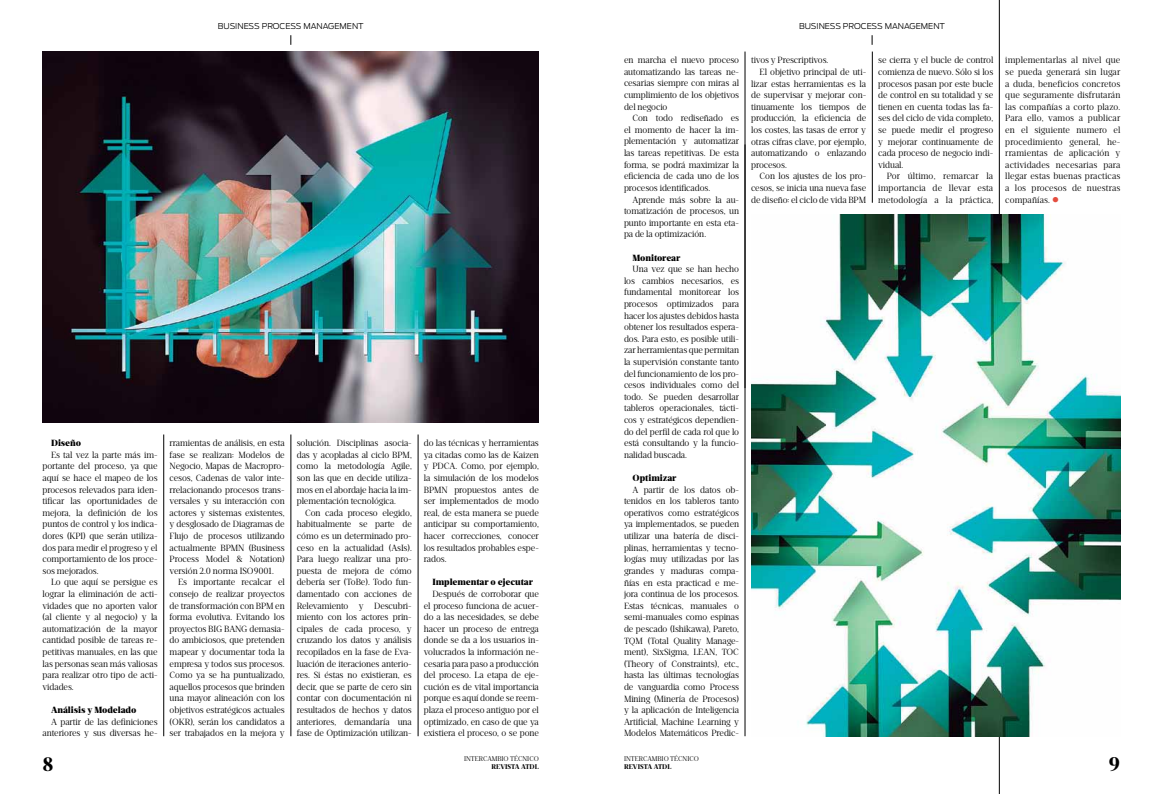
<style>
.page{position:relative;width:1163px;height:794px;background:#fff}
.page>*{position:absolute;margin:0;border:0;box-sizing:border-box;transform-origin:0 0}
.t1{font:700 20px "Ardina Text";color:#000}
.t2{font:9.2px/11.6px "Ardina Text";letter-spacing:-.005em;color:#000;text-align:justify}
.t3{font:900 9.2px "Ardina Text";letter-spacing:-.01em;color:#000}
.t4{font:300 8px "Antenna";color:#000}
.t5{font:7px "Ardina Text";color:#000}
.t6{font:700 7px "Ardina Text";letter-spacing:-.01em;color:#000}
.s1{color:#e44d3f}
</style>
<div class="page">
<img style="left:43px;top:52px;width:496px;height:371px">
<hr style="left:998px;top:0;width:1px;height:794px;background:#000">
<img style="left:751px;top:214px;width:369px;height:522px">
<hr style="left:744px;top:52px;width:1px;height:684px;background:#000">
<hr style="left:872px;top:52px;width:1px;height:151px;background:#000">
<hr style="left:291px;top:434px;width:1px;height:302px;background:#000">
<hr style="left:163px;top:434px;width:1px;height:302px;background:#000">
<hr style="left:418px;top:434px;width:1px;height:302px;background:#000">
<p class="t3" style="left:51px;top:438px;width:32px">Diseño</p>
<p class="t2" style="left:43px;top:449px;width:117px;text-indent:9px">Es tal vez la parte más im&shy;portante del proceso, ya que aquí se hace el mapeo de los procesos relevados para iden&shy;tificar las oportunidades de mejora, la definición de los puntos de control y los indica&shy;dores (KPI) que serán utiliza&shy;dos para medir el progreso y el comportamiento de los proce&shy;sos mejorados.</p>
<p class="t2" style="left:43px;top:576px;width:117px;text-indent:9px">Lo que aquí se persigue es lograr la eliminación de acti&shy;vidades que no aporten valor (al cliente y al negocio) y la automatización de la mayor cantidad posible de tareas re&shy;petitivas manuales, en las que las personas sean más valiosas para realizar otro tipo de acti&shy;vidades.</p>
<p class="t3" style="left:51px;top:704px;width:87px">Análisis y Modelado</p>
<p class="t2" style="left:43px;top:715px;width:117px;text-align:right">A partir de las definiciones anteriores y sus diversas he-</p>
<p class="t4" style="left:218px;top:21px;width:32px">BUSINESS</p>
<p class="t4" style="left:262px;top:21px;width:13px">PROCESS</p>
<p class="t4" style="left:303px;top:21px;width:27px">MANAGEME</p>
<p class="t4" style="left:352px;top:21px;width:11px">NT</p>
<p class="t4" style="left:799px;top:21px;width:32px">BUSINESS</p>
<p class="t4" style="left:842px;top:21px;width:13px">PROCESS</p>
<p class="t4" style="left:884px;top:21px;width:27px">MANAGEME</p>
<p class="t4" style="left:933px;top:21px;width:11px">NT</p>
<p class="t2" style="left:170px;top:437px;width:117px">rramientas de análisis, en esta fase se realizan: Modelos de Negocio, Mapas de Macropro&shy;cesos, Cadenas de valor inte&shy;rrelacionando procesos trans&shy;versales y su interacción con actores y sistemas existentes, y desglosado de Diagramas de Flujo de procesos utilizando actualmente BPMN (Business Process Model &amp; Notation) versión 2.0 norma ISO9001.</p>
<p class="t2" style="left:170px;top:576px;width:117px;text-indent:9px">Es importante recalcar el consejo de realizar proyectos de transformación con BPM en forma evolutiva. Evitando los proyectos BI G BANG demasia&shy;do ambiciosos, que pretenden mapear y documentar toda la empresa y todos sus procesos.<br>Como ya se ha puntualizado, aquellos procesos que brinden una mayor alineación con los objetivos estratégicos actuales (OKR), serán los candidatos a ser trabajados en la mejora y</p>
<p class="t2" style="left:297px;top:437px;width:117px">solución. Disciplinas asocia&shy;das y acopladas al ciclo BPM, como la metodología Agile, son las que en decide utiliza&shy;mos en el abordaje hacia la im&shy;plementación tecnológica.</p>
<p class="t2" style="left:297px;top:507px;width:117px;text-indent:9px">Con cada proceso elegido, habitualmente se parte de cómo es un determinado pro&shy;ceso en la actualidad (AsIs).<br>Para luego realizar una pro&shy;puesta de mejora de cómo debería ser (ToBe). Todo fun&shy;damentado con acciones de Relevamiento y Descubri&shy;miento con los actores prin&shy;cipales de cada proceso, y cruzando los datos y análisis recopilados en la fase de Eva&shy;luación de iteraciones anterio&shy;res. Si éstas no existieran, es decir, que se parte de cero sin contar con documentación ni resultados de hechos y datos anteriores, demandaría una fase de Optimización utilizan-</p>
<p class="t2" style="left:424px;top:437px;width:117px">do las técnicas y herramientas ya citadas como las de Kaizen y PDCA. Como, por ejemplo, la simulación de los modelos BPMN</p>
<p class="t2" style="left:424px;top:483px;width:117px;text-indent:31px">propuestos antes de ser implementados de modo real, de esta manera se puede anticipar su comportamiento, hacer correcciones, conocer los resultados probables espe&shy;rados.</p>
<p class="t3" style="left:432px;top:577px;width:102px">Implementar o ejecutar</p>
<p class="t2" style="left:424px;top:588px;width:117px;text-indent:9px">Después de corroborar que el proceso funciona de acuer&shy;do a las necesidades, se debe hacer un proceso de entrega donde se da a los usuarios in&shy;volucrados la información ne&shy;cesaria para paso a producción del proceso. La etapa de eje&shy;cución es de vital importancia porque es aquí donde se reem&shy;plaza el proceso antiguo por el optimizado, en caso de que ya existiera el proceso, o se pone</p>
<p class="t2" style="left:624px;top:54px;width:117px">en marcha el nuevo proceso automatizando las tareas ne&shy;cesarias siempre con miras al cumplimiento de los objetivos del negocio</p>
<p class="t2" style="left:624px;top:112px;width:117px;text-indent:9px">Con todo rediseñado es el momento de hacer la im&shy;plementación y automatizar las tareas repetitivas. De esta forma, se podrá maximizar la eficiencia de cada uno de los procesos identificados.</p>
<p class="t2" style="left:624px;top:193px;width:117px;text-indent:9px">Aprende más sobre la au&shy;tomatización de procesos, un punto importante en esta eta&shy;pa de la optimización.</p>
<p class="t3" style="left:632px;top:252px;width:49px">Monitorear</p>
<p class="t2" style="left:624px;top:263px;width:117px;text-indent:9px">Una vez que se han hecho los cambios necesarios, es fundamental monitorear los procesos optimizados para hacer los ajustes debidos hasta obtener los resultados espera&shy;dos. Para esto, es posible utili&shy;zar herramientas que permitan la supervisión constante tanto del funcionamiento de los pro&shy;cesos individuales como del todo. Se pueden desarrollar tableros operacionales, tácti&shy;cos y estratégicos dependien&shy;do del perfil de cada rol que lo está consultando y la funcio&shy;nalidad buscada.</p>
<p class="t3" style="left:632px;top:472px;width:46px">Optimizar</p>
<p class="t2" style="left:624px;top:484px;width:117px;text-indent:9px">A partir de los datos ob&shy;tenidos en los tableros tanto operativos como estratégicos ya implementados, se pueden utilizar una batería de disci&shy;plinas, herramientas y tecno&shy;logías muy utilizadas por las grandes y maduras compa&shy;ñías en esta practicad e me&shy;jora continua de los procesos.<br>Estas técnicas, manuales o semi-manuales como espinas de pescado (Ishikawa), Pareto, TQM (Total Quality Manage&shy;ment), SixSigma, LEAN</p>
<p class="t2" style="left:624px;top:646px;width:117px;text-align:left;text-indent:91px">, TOC (Theory of Constraints), etc., hasta las últimas tecnologías de vanguardia como Process<br>Mining (Minería de Procesos) y la aplicación de Inteligencia<br>Artificial, Machine Learning y<br>Modelos Matemáticos Predic-</p>
<p class="t2" style="left:751px;top:54px;width:79px">tivos y Prescriptivos.</p>
<p class="t2" style="left:759px;top:66px;width:108px">El objetivo principal de uti-</p>
<p class="t2" style="left:751px;top:78px;width:116px">lizar estas herramientas es la</p>
<p class="t2" style="left:751px;top:89px;width:117px">de supervisar y mejorar con-</p>
<p class="t2" style="left:751px;top:101px;width:117px">tinuamente los tiempos de</p>
<p class="t2" style="left:751px;top:112px;width:117px">producción, la eficiencia de</p>
<p class="t2" style="left:751px;top:124px;width:116px">los costes, las tasas de error y</p>
<p class="t2" style="left:751px;top:136px;width:117px">otras cifras clave, por ejemplo,</p>
<p class="t2" style="left:751px;top:147px;width:117px">automatizando o enlazando</p>
<p class="t2" style="left:751px;top:159px;width:37px">procesos.</p>
<p class="t2" style="left:759px;top:170px;width:108px">Con los ajustes de los pro-</p>
<p class="t2" style="left:751px;top:182px;width:117px">cesos, se inicia una nueva fase</p>
<p class="t2" style="left:751px;top:194px;width:116px">de diseño: el ciclo de vida BPM</p>
<p class="t2" style="left:878px;top:54px;width:117px">se cierra y el bucle de control comienza de nuevo. Sólo si los procesos pasan por este bucle de control en su totalidad y se tienen en cuenta todas las fa&shy;ses del ciclo de vida completo, se puede medir el progreso y mejorar continuamente de cada proceso de negocio indi&shy;vidual.</p>
<p class="t2" style="left:878px;top:170px;width:117px;text-indent:9px">Por último, remarcar la importancia de llevar esta metodología a la práctica,</p>
<p class="t2" style="left:1005px;top:54px;width:117px">implementarlas al nivel que se pueda generará sin lugar a duda, beneficios concretos que seguramente disfrutarán las compañías a corto plazo.<br>Para ello, vamos a publicar en el siguiente numero el procedimiento general, he&shy;rramientas de aplicación y actividades necesarias para llegar estas buenas practicas a los procesos de nuestras compañías. <span class="s1">●</span></p>
<h1 class="t1" style="left:43px;top:752px;width:13px">8</h1>
<p class="t5" style="left:464px;top:754px;width:76px">intercambio técnico</p>
<p class="t5" style="left:624px;top:754px;width:76px">intercambio técnico</p>
<p class="t6" style="left:624px;top:763px;width:49px">REVISTA ATDL</p>
<p class="t6" style="left:491px;top:763px;width:49px">REVISTA ATDL</p>
<h1 class="t1" style="left:1108px;top:752px;width:13px">9</h1>
</div>
